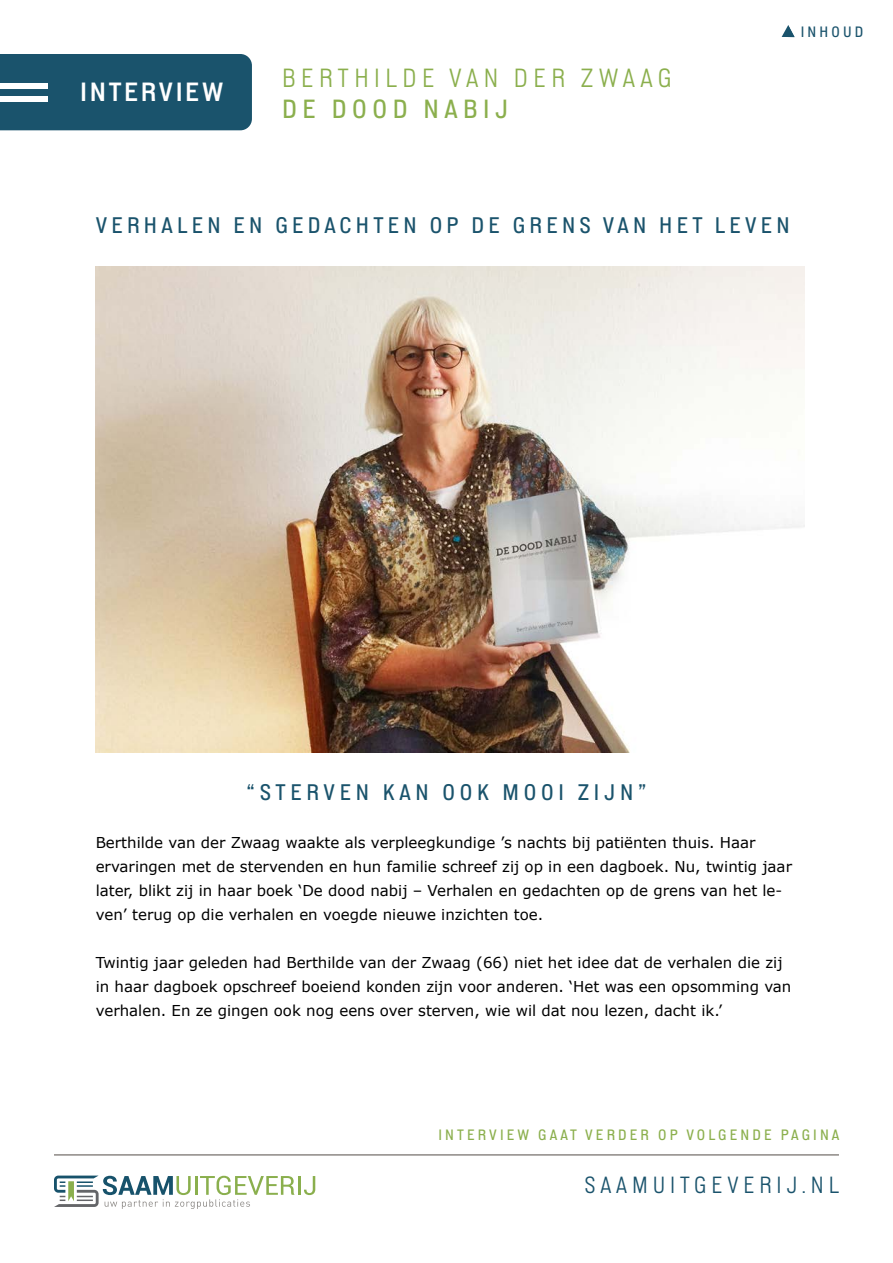
<style>
.page{position:relative;width:893px;height:1263px;background:#fff}
.page>*{position:absolute;margin:0;border:0;box-sizing:border-box;transform-origin:0 0}
.t1{font:300 26.25px "Lorimer No 2";letter-spacing:.21em;color:#8baf4d}
.t2{font:500 26.25px "Lorimer No 2";letter-spacing:.21em;color:#8baf4d}
.t3{font:600 26.25px "Lorimer No 2";letter-spacing:.1em;color:#fff}
.t4{font:300 23.4px "Lorimer No 2";letter-spacing:.21em;color:#1a536c}
.t5{font:500 22.5px "Lorimer No 2";letter-spacing:.19em;color:#1a536c}
.t6{font:500 22.5px "Lorimer No 2";letter-spacing:.21em;color:#1a536c}
.t7{font:15px/24px "Verdana";color:#000}
.t8{font:500 15px "Lorimer No 2";letter-spacing:.21em;color:#8baf4d}
.t9{font:500 15px "Lorimer No 2";letter-spacing:.21em;color:#1a536c}
</style>
<div class="page">
<svg style="left:54px;top:1175px;width:261px;height:34px"></svg>
<hr style="left:54px;top:1154px;width:785px;height:1px;background:#544d48">
<svg style="left:782px;top:25px;width:12px;height:12px"></svg>
<div style="left:0;top:54px;width:252px;height:76px;background:#1a536c"></div>
<div style="left:0;top:83px;width:47px;height:5px;background:#fff"></div>
<div style="left:0;top:96px;width:47px;height:5px;background:#fff"></div>
<img style="left:96px;top:267px;width:709px;height:486px">
<h1 class="t3" style="left:80px;top:77px;width:145px">INTERVIEW</h1>
<h1 class="t1" style="left:282px;top:63px;width:391px">BERTHILDE VAN DER ZWAAG</h1>
<h1 class="t2" style="left:282px;top:95px;width:227px">DE DOOD NABIJ</h1>
<p class="t9" style="left:801px;top:23px;width:64px">INHOUD</p>
<h3 class="t5" style="left:96px;top:212px;width:696px">VERHALEN EN GEDACHTEN OP DE GRENS VAN HET LEVEN</h3>
<h3 class="t6" style="left:247px;top:779px;width:401px">“STERVEN KAN OOK MOOI ZIJN”</h3>
<p class="t7" style="left:96px;top:830px;width:698px">Berthilde van der Zwaag waakte als verpleegkundige ’s nachts bij patiënten thuis. Haar ervaringen met de stervenden en hun familie schreef zij op in een dagboek. Nu, twintig jaar later, blikt zij in haar boek ‘De dood nabij – Verhalen en gedachten op de grens van het le&shy;ven’ terug op die verhalen en voegde nieuwe inzichten toe.</p>
<p class="t7" style="left:96px;top:950px;width:697px">Twintig jaar geleden had Berthilde van der Zwaag (66) niet het idee dat de verhalen die zij in haar dagboek opschreef boeiend konden zijn voor anderen. ‘Het was een opsomming van verhalen. En ze gingen ook nog eens over sterven, wie wil dat nou lezen, dacht ik.’</p>
<p class="t8" style="left:438px;top:1126px;width:403px">INTERVIEW GAAT VERDER OP VOLGENDE PAGINA</p>
<h2 class="t4" style="left:585px;top:1171px;width:256px">SAAMUITGEVERIJ.NL</h2>
</div>
